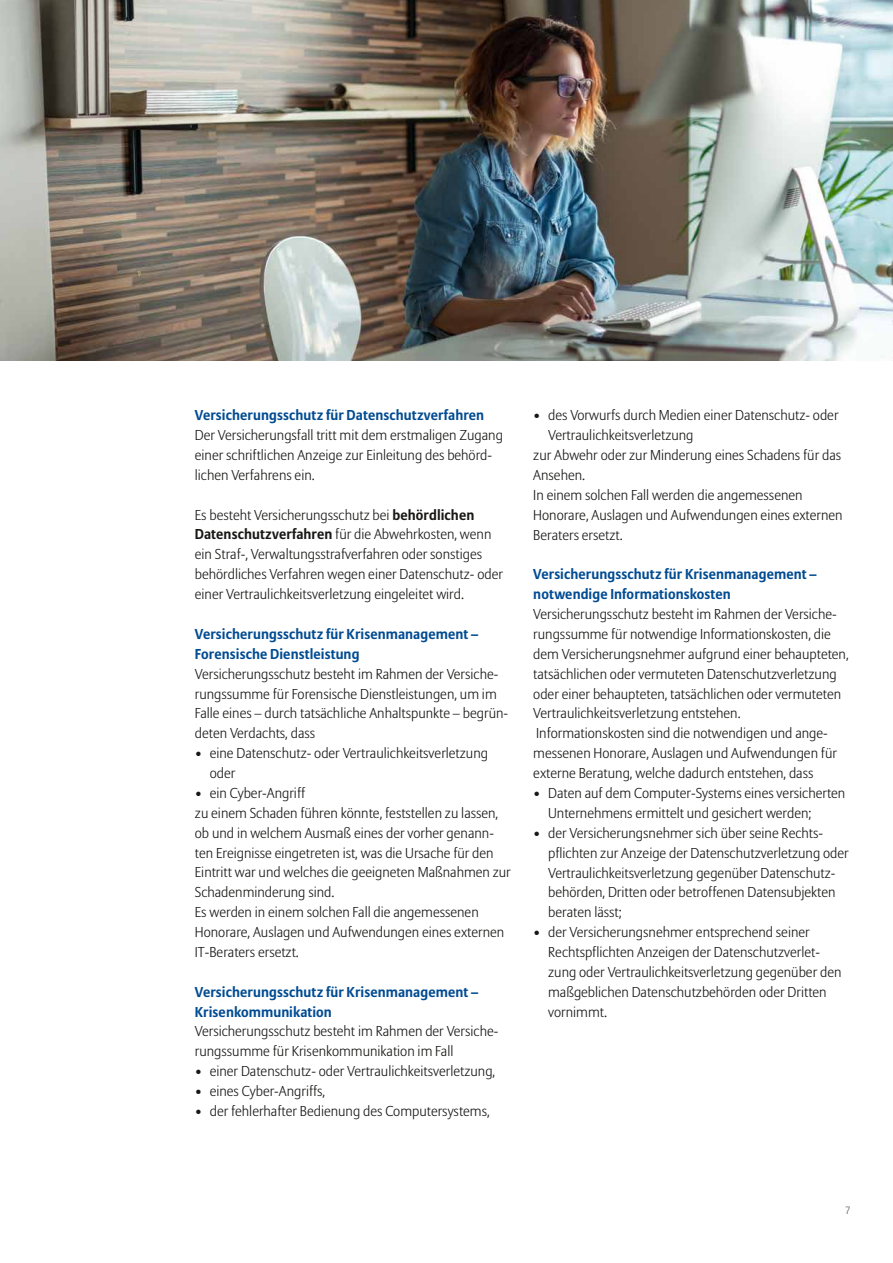
<style>
.page{position:relative;width:893px;height:1263px;background:#fff}
.page>*{position:absolute;margin:0;border:0;box-sizing:border-box;transform-origin:0 0}
.t1{font:300 14.25px/20px "Allianz Sans";color:#181716}
.t2{font:700 14.25px/20px "Allianz Sans";letter-spacing:.01em;color:#004b92}
.t3{font:300 10.5px "Allianz Sans";color:#565655}
.s1{font-weight:700}
</style>
<div class="page">
<img style="left:0;top:0;width:893px;height:360px">
<p class="t2" style="left:195px;top:405px;width:291px">Versicherungsschutz für Datenschutzverfahren</p>
<p class="t1" style="left:195px;top:425px;width:310px">Der Versicherungsfall tritt mit dem erstmaligen Zugang einer schriftlichen Anzeige zur Einleitung des behörd&shy;lichen Verfahrens ein.</p>
<p class="t1" style="left:195px;top:504px;width:310px">Es besteht Versicherungsschutz bei <span class="s1">behördlichen Datenschutzverfahren</span> für die Abwehrkosten, wenn ein Straf-, Verwaltungsstrafverfahren oder sonstiges behördliches Verfahren wegen einer Datenschutz- oder einer Vertraulichkeitsverletzung eingeleitet wird.</p>
<p class="t2" style="left:195px;top:624px;width:285px">Versicherungsschutz für Krisenmanagement –<br>Forensische Dienstleistung</p>
<p class="t1" style="left:195px;top:663px;width:315px">Versicherungsschutz besteht im Rahmen der Versiche&shy;rungssumme für Forensische Dienstleistungen, um im Falle eines – durch tatsächliche Anhaltspunkte – begrün&shy;deten Verdachts, dass</p>
<p class="t1" style="left:210px;top:743px;width:280px;text-indent:-15px">• eine Datenschutz- oder Vertraulichkeitsverletzung oder</p>
<p class="t1" style="left:195px;top:783px;width:317px">• ein Cyber-Angriff<br>zu einem Schaden führen könnte, feststellen zu lassen, ob und in welchem Ausmaß eines der vorher genann&shy;ten Ereignisse eingetreten ist, was die Ursache für den Eintritt war und welches die geeigneten Maßnahmen zur Schadenminderung sind.<br>Es werden in einem solchen Fall die angemessenen Honorare, Auslagen und Aufwendungen eines externen IT-Beraters ersetzt.</p>
<p class="t2" style="left:195px;top:981px;width:285px">Versicherungsschutz für Krisenmanagement –<br>Krisenkommunikation</p>
<p class="t1" style="left:195px;top:1021px;width:305px">Versicherungsschutz besteht im Rahmen der Versiche&shy;rungssumme für Krisenkommunikation im Fall</p>
<p class="t1" style="left:195px;top:1061px;width:302px">• einer Datenschutz- oder Vertraulichkeitsverletzung,</p>
<p class="t1" style="left:195px;top:1081px;width:132px">• eines Cyber-Angriffs,</p>
<p class="t1" style="left:195px;top:1101px;width:296px">• der fehlerhafter Bedienung des Computersystems,</p>
<p class="t1" style="left:533px;top:405px;width:307px">• des Vorwurfs durch Medien einer Datenschutz- oder</p>
<p class="t1" style="left:548px;top:425px;width:147px">Vertraulichkeitsverletzung</p>
<p class="t1" style="left:533px;top:445px;width:309px">zur Abwehr oder zur Minderung eines Schadens für das</p>
<p class="t1" style="left:533px;top:465px;width:53px">Ansehen.</p>
<p class="t1" style="left:533px;top:485px;width:271px">In einem solchen Fall werden die angemessenen</p>
<p class="t1" style="left:533px;top:504px;width:311px">Honorare, Auslagen und Aufwendungen eines externen</p>
<p class="t1" style="left:533px;top:524px;width:91px">Beraters ersetzt.</p>
<p class="t2" style="left:533px;top:564px;width:285px">Versicherungsschutz für Krisenmanagement – notwendige Informationskosten</p>
<p class="t1" style="left:533px;top:604px;width:317px">Versicherungsschutz besteht im Rahmen der Versiche&shy;rungssumme für notwendige Informationskosten, die dem Versicherungsnehmer aufgrund einer behaupteten, tatsächlichen oder vermuteten Datenschutzverletzung oder einer behaupteten, tatsächlichen oder vermuteten Vertraulichkeitsverletzung entstehen.<br>Informationskosten sind die notwendigen und ange&shy;messenen Honorare, Auslagen und Aufwendungen für externe Beratung, welche dadurch entstehen, dass</p>
<p class="t1" style="left:548px;top:783px;width:299px;text-indent:-15px">• Daten auf dem Computer-Systems eines versicherten<br>Unternehmens ermittelt und gesichert werden;</p>
<p class="t1" style="left:548px;top:823px;width:302px;text-indent:-15px">• der Versicherungsnehmer sich über seine Rechts&shy;pflichten zur Anzeige der Datenschutzverletzung oder Vertraulichkeitsverletzung gegenüber Datenschutz&shy;behörden, Dritten oder betroffenen Datensubjekten beraten lässt;</p>
<p class="t1" style="left:548px;top:922px;width:295px;text-indent:-15px">• der Versicherungsnehmer entsprechend seiner Rechtspflichten Anzeigen der Datenschutzverlet&shy;zung oder Vertraulichkeitsverletzung gegenüber den maßgeblichen Datenschutzbehörden oder Dritten vornimmt.</p>
<p class="t3" style="left:845px;top:1204px;width:7px">7</p>
</div>
